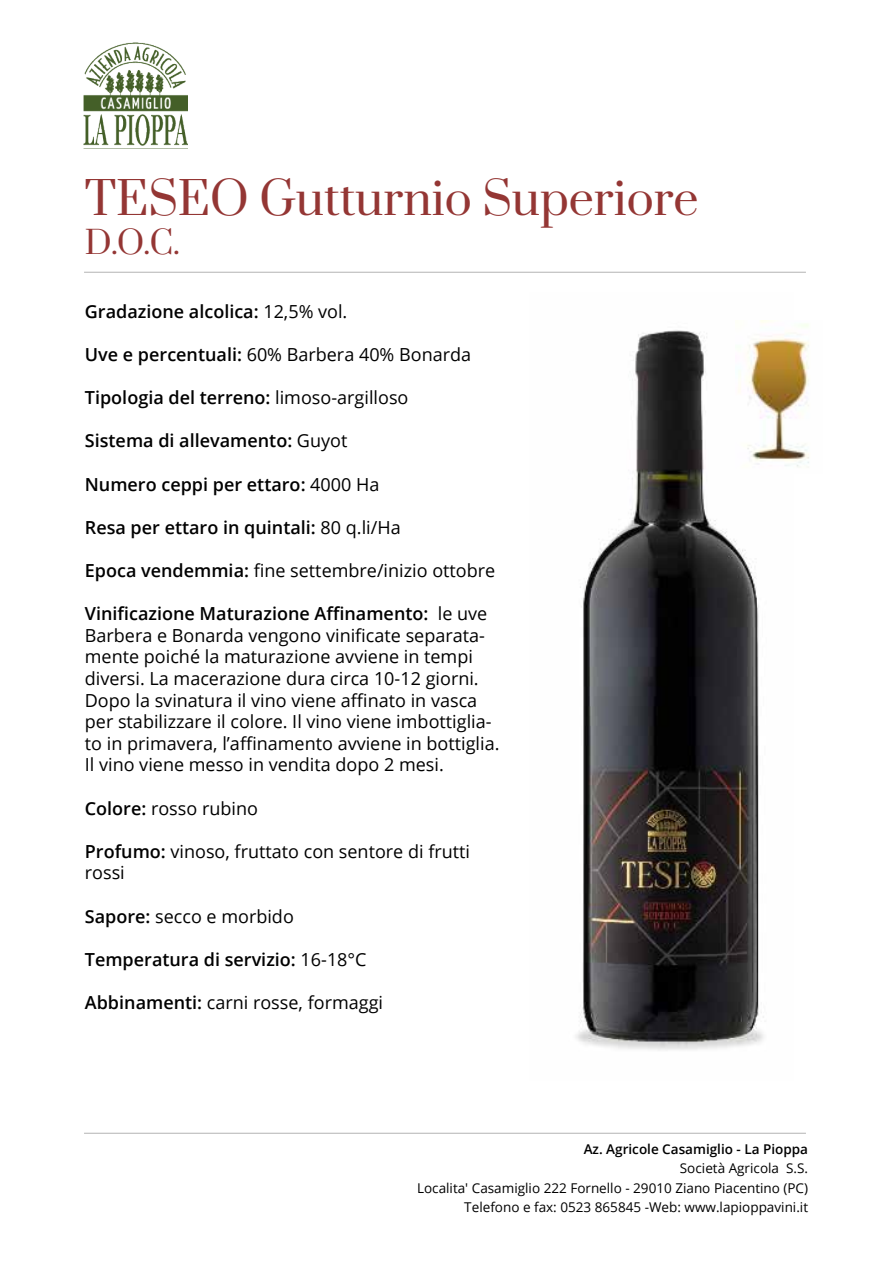
<style>
.page{position:relative;width:893px;height:1263px;background:#fff}
.page>*{position:absolute;margin:0;border:0;box-sizing:border-box;transform-origin:0 0}
.t1{font:45px "Prata";color:#943634}
.t2{font:31.5px "Prata";color:#943634}
.t3{font:18px/21.6px "Open Sans";color:#000}
.t4{font:600 18px "Open Sans";color:#000}
.t5{font:13.5px/19.5px "Open Sans";color:#000;text-align:right}
.t6{font:600 13.5px "Open Sans";color:#000}
.s1{font-weight:400}
.s2{font-weight:600}
</style>
<div class="page">
<img style="left:576px;top:330px;width:188px;height:721px">
<hr style="left:84px;top:272px;width:722px;height:1px;background:#b3b3b3">
<hr style="left:84px;top:1133px;width:722px;height:1px;background:#b3b3b3">
<img style="left:84px;top:42px;width:103px;height:107px">
<img style="left:735px;top:320px;width:74px;height:153px">
<h1 class="t1" style="left:85px;top:170px;width:615px">TESEO Gutturnio Superiore</h1>
<h2 class="t2" style="left:85px;top:222px;width:96px">D.O.C.</h2>
<p class="t4" style="left:85px;top:299px;width:264px">Gradazione alcolica: <span class="s1">12,5% vol.</span></p>
<p class="t3" style="left:85px;top:343px;width:388px"><span class="s2">Uve e percentuali:</span> 60% Barbera 40% Bonarda</p>
<p class="t4" style="left:85px;top:385px;width:325px">Tipologia del terreno: <span class="s1">limoso-argilloso</span></p>
<p class="t4" style="left:85px;top:429px;width:264px">Sistema di allevamento: <span class="s1">Guyot</span></p>
<p class="t4" style="left:85px;top:472px;width:296px">Numero ceppi per ettaro: <span class="s1">4000 Ha</span></p>
<p class="t4" style="left:85px;top:515px;width:317px">Resa per ettaro in quintali: <span class="s1">80 q.li/Ha</span></p>
<p class="t3" style="left:85px;top:559px;width:412px"><span class="s2">Epoca vendemmia:</span> fine settembre/inizio ottobre</p>
<p class="t3" style="left:85px;top:602px;width:416px"><span class="s2">Vinificazione Maturazione Affinamento:</span> le uve Barbera e Bonarda vengono vinificate separata&shy;mente poiché la maturazione avviene in tempi diversi. La macerazione dura circa 10-12 giorni.<br>Dopo la svinatura il vino viene affinato in vasca per stabilizzare il colore. Il vino viene imbottiglia&shy;to in primavera, l’affinamento avviene in bottiglia.<br>Il vino viene messo in vendita dopo 2 mesi.</p>
<p class="t3" style="left:85px;top:797px;width:175px"><span class="s2">Colore:</span> rosso rubino</p>
<p class="t3" style="left:85px;top:840px;width:387px"><span class="s2">Profumo:</span> vinoso, fruttato con sentore di frutti rossi</p>
<p class="t3" style="left:85px;top:905px;width:210px"><span class="s2">Sapore:</span> secco e morbido</p>
<p class="t4" style="left:85px;top:947px;width:283px">Temperatura di servizio: <span class="s1">16-18°C</span></p>
<p class="t3" style="left:85px;top:991px;width:300px"><span class="s2">Abbinamenti:</span> carni rosse, formaggi</p>
<p class="t6" style="left:583px;top:1139px;width:226px">Az. Agricole Casamiglio - La Pioppa</p>
<p class="t5" style="left:417px;top:1158px;width:392px">Società Agricola S.S.<br>Localita' Casamiglio 222 Fornello - 29010 Ziano Piacentino (PC)<br>Telefono e fax: 0523 865845 -Web: www.lapioppavini.it</p>
</div>
